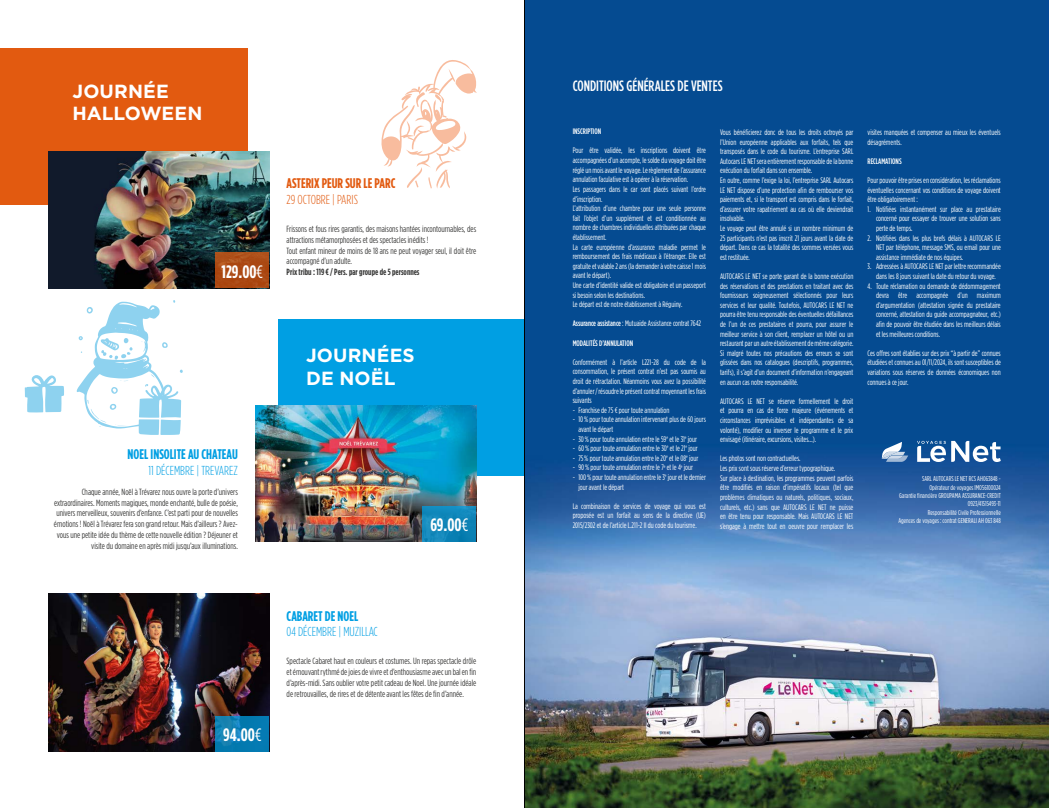
<style>
.page{position:relative;width:1049px;height:808px;background:#fff}
.page>*{position:absolute;margin:0;border:0;box-sizing:border-box;transform-origin:0 0}
.t1{font:700 19px/22.8px "Gotham";letter-spacing:.005em;color:#fff}
.t2{font:700 18px "Gotham Condensed";color:#fff}
.t3{font:500 15px "Gotham Condensed";color:#fff}
.t4{font:700 14px "Gotham Condensed";color:#009fe3}
.t5{font:700 14px "Gotham Condensed";color:#e25a10}
.t6{font:300 13px "Gotham Condensed";color:#009fe3}
.t7{font:300 13px "Gotham Condensed";color:#e25a10}
.t8{font:9px/10.8px "Gotham Condensed";color:#3c3c3b;text-align:right}
.t9{font:700 9px "Gotham Condensed";color:#3c3c3b}
.t10{font:8px/9.6px "Gotham Condensed";color:#fff;text-align:justify}
.t11{font:500 8px "Gotham Condensed";color:#fff}
.t12{font:7px/8.4px "Gotham Condensed";color:#fff;text-align:right}
.s1{font-weight:400}
.s2{font-weight:500}
</style>
<div class="page">
<img style="left:525px;top:0;width:524px;height:808px">
<div style="left:0;top:48px;width:248px;height:157px;background:#e25a10"></div>
<div style="left:278px;top:320px;width:246px;height:156px;background:#009fe3"></div>
<img style="left:48px;top:152px;width:221px;height:136px">
<img style="left:255px;top:405px;width:221px;height:137px">
<img style="left:48px;top:593px;width:221px;height:158px">
<div style="left:422px;top:506px;width:54px;height:36px;background:linear-gradient(to right,#168cbf,#0a80b4)"></div>
<svg style="left:215px;top:716px;width:54px;height:35px;background:#0a7db3"></svg>
<div style="left:215px;top:253px;width:54px;height:35px;background:#ab4914"></div>
<svg style="left:917px;top:441px;width:84px;height:21px"></svg>
<svg style="left:882px;top:442px;width:26px;height:20px"></svg>
<svg style="left:381px;top:60px;width:96px;height:129px"></svg>
<svg style="left:25px;top:375px;width:39px;height:37px"></svg>
<svg style="left:77px;top:300px;width:106px;height:135px"></svg>
<hr style="left:524px;top:0;width:1px;height:808px;background:#000">
<h1 class="t1" style="left:73px;top:79px;width:132px">JOURNÉE<br>HALLOWEEN</h1>
<h2 class="t2" style="left:222px;top:261px;width:43px">129.00<span class="s1">€</span></h2>
<h3 class="t5" style="left:287px;top:175px;width:110px">ASTERIX PEUR SUR LE PARC</h3>
<h3 class="t7" style="left:287px;top:193px;width:73px">29 OCTOBRE | PARIS</h3>
<p class="t8" style="left:287px;top:223px;width:191px;text-align:left">Frissons et fous rires garantis, des maisons hantées incontournables, des attractions métamorphosées et des spectacles inédits !<br>Tout enfant mineur de moins de 18 ans ne peut voyager seul, il doit être accompagné d’un adulte.</p>
<p class="t9" style="left:287px;top:267px;width:134px">Prix tribu : 119 € / Pers. par groupe de 5 personnes</p>
<h3 class="t4" style="left:128px;top:446px;width:112px">NOEL INSOLITE AU CHATEAU</h3>
<h3 class="t6" style="left:149px;top:463px;width:91px">11 DÉCEMBRE | TREVAREZ</h3>
<p class="t8" style="left:54px;top:486px;width:185px">Chaque année, Noël à Trévarez nous ouvre la porte d’univers extraordinaires. Moments magiques, monde enchanté, bulle de poésie, univers merveilleux, souvenirs d’enfance. C’est parti pour de nouvelles émotions ! Noël à Trévarez fera son grand retour. Mais d’ailleurs ? Avez&shy;vous une petite idée du thème de cette nouvelle édition ? Déjeuner et visite du domaine en après midi jusqu’aux illuminations.</p>
<h2 class="t2" style="left:223px;top:724px;width:40px">94.00<span class="s1">€</span></h2>
<h1 class="t1" style="left:306px;top:344px;width:110px">JOURNÉES<br>DE NOËL</h1>
<h3 class="t4" style="left:287px;top:608px;width:73px">CABARET DE NOEL</h3>
<h3 class="t6" style="left:287px;top:625px;width:93px">04 DÉCEMBRE | MUZILLAC</h3>
<h2 class="t2" style="left:430px;top:514px;width:39px">69.00<span class="s1">€</span></h2>
<p class="t8" style="left:287px;top:656px;width:191px;text-align:justify">Spectacle Cabaret haut en couleurs et costumes. Un repas spectacle drôle et émouvant rythmé de joies de vivre et d’enthousiasme avec un bal en fin d’après-midi. Sans oublier votre petit cadeau de Noel. Une journée idéale de retrouvailles, de rires et de détente avant les fêtes de fin d’année.</p>
<h3 class="t3" style="left:573px;top:78px;width:151px">CONDITIONS GÉNÉRALES DE VENTES</h3>
<p class="t11" style="left:573px;top:127px;width:30px">INSCRIPTION</p>
<p class="t10" style="left:573px;top:146px;width:135px;text-align:left">Pour être validée, les inscriptions doivent être accompagnées d’un acompte, le solde du voyage doit être réglé un mois avant le voyage. Le règlement de l’assurance annulation faculative est à opérer à la réservation.<br>Les passagers dans le car sont placés suivant l’ordre d’inscription.<br>L’attribution d’une chambre pour une seule personne fait l’objet d’un supplément et est conditionnée au nombre de chambres individuelles attribuées par chaque établissement.<br>La carte européenne d’assurance maladie permet le remboursement des frais médicaux à l’étranger. Elle est gratuite et valable 2 ans (la demander à votre caisse 1 mois avant le départ).<br>Une carte d’identité valide est obligatoire et un passeport si besoin selon les destinations.<br>Le départ est de notre établissement à Réguiny.</p>
<p class="t10" style="left:573px;top:319px;width:130px"><span class="s2">Assurance assistance</span> : Mutuaide Assistance contrat 7642</p>
<p class="t11" style="left:573px;top:338px;width:62px">MODALITÉS D’ANNULATION</p>
<p class="t10" style="left:573px;top:357px;width:135px">Conformément à l’article L221-28 du code de la consommation, le présent contrat n’est pas soumis au droit de rétractation. Néanmoins vous avez la possibilité d’annuler / résoudre le présent contrat moyennant les frais suivants</p>
<p class="t10" style="left:573px;top:405px;width:98px">- Franchise de 75 € pour toute annulation</p>
<p class="t10" style="left:578px;top:415px;width:129px;text-indent:-6px">- 10 % pour toute annulation intervenant plus de 60 jours avant le départ</p>
<p class="t10" style="left:573px;top:434px;width:126px">- 30 % pour toute annulation entre le 59<sup>e</sup> et le 31<sup>e</sup> jour</p>
<p class="t10" style="left:573px;top:443px;width:126px">- 60 % pour toute annulation entre le 30<sup>e</sup> et le 21<sup>e</sup> jour</p>
<p class="t10" style="left:573px;top:453px;width:127px">- 75 % pour toute annulation entre le 20<sup>e</sup> et le 08<sup>e</sup> jour</p>
<p class="t10" style="left:573px;top:463px;width:122px">- 90 % pour toute annulation entre le 7<sup>e</sup> et le 4<sup>e</sup> jour</p>
<p class="t10" style="left:578px;top:472px;width:129px;text-indent:-6px">- 100 % pour toute annulation entre le 3<sup>e</sup> jour et le dernier jour avant le départ</p>
<p class="t10" style="left:573px;top:501px;width:135px">La combinaison de services de voyage qui vous est proposée est un forfait au sens de la directive (UE)<br>2015/2302 et de l’article L.211-2 II du code du tourisme.</p>
<p class="t10" style="left:720px;top:127px;width:135px;text-align:left">Vous bénéficierez donc de tous les droits octroyés par l’Union européenne applicables aux forfaits, tels que transposés dans le code du tourisme. L’entreprise SARL Autocars LE NET sera entièrement responsable de la bonne exécution du forfait dans son ensemble.<br>En outre, comme l’exige la loi, l’entreprise SARL Autocars LE NET dispose d’une protection afin de rembourser vos paiements et, si le transport est compris dans le forfait, d’assurer votre rapatriement au cas où elle deviendrait insolvable.<br>Le voyage peut être annulé si un nombre minimum de 25 participants n’est pas inscrit 21 jours avant la date de départ. Dans ce cas la totalité des sommes versées vous est restituée.</p>
<p class="t10" style="left:720px;top:271px;width:135px">AUTOCARS LE NET se porte garant de la bonne exécution des réservations et des prestations en traitant avec des fournisseurs soigneusement sélectionnés pour leurs services et leur qualité. Toutefois, AUTOCARS LE NET ne pourra être tenu responsable des éventuelles défaillances de l’un de ces prestataires et pourra, pour assurer le meilleur service à son client, remplacer un hôtel ou un restaurant par un autre établissement de même catégorie.<br>Si malgré toutes nos précautions des erreurs se sont glissées dans nos catalogues (descriptifs, programmes, tarifs), il s’agit d’un document d’information n’engageant en aucun cas notre responsabilité.</p>
<p class="t10" style="left:720px;top:396px;width:135px">AUTOCARS LE NET se réserve formellement le droit et pourra en cas de force majeure (événements et circonstances imprévisibles et indépendantes de sa volonté), modifier ou inverser le programme et le prix envisagé (itinéraire, excursions, visites...).</p>
<p class="t10" style="left:720px;top:454px;width:135px;text-align:left">Les photos sont non contractuelles.<br>Les prix sont sous réserve d’erreur typographique.<br>Sur place à destination, les programmes peuvent parfois être modifiés en raison d’impératifs locaux (tel que problèmes climatiques ou naturels, politiques, sociaux, culturels, etc.) sans que AUTOCARS LE NET ne puisse en être tenu pour responsable. Mais AUTOCARS LE NET s’engage à mettre tout en oeuvre pour remplacer les</p>
<p class="t10" style="left:867px;top:127px;width:135px">visites manquées et compenser au mieux les éventuels désagréments.</p>
<p class="t11" style="left:867px;top:157px;width:36px">RECLAMATIONS</p>
<p class="t10" style="left:867px;top:175px;width:135px">Pour pouvoir être prises en considération, les réclamations éventuelles concernant vos conditions de voyage doivent être obligatoirement :</p>
<p class="t10" style="left:876px;top:204px;width:126px;text-indent:-9px">1. Notifiées instantanément sur place au prestataire concerné pour essayer de trouver une solution sans perte de temps.</p>
<p class="t10" style="left:876px;top:233px;width:126px;text-indent:-9px">2. Notifiées dans les plus brefs délais à AUTOCARS LE NET par téléphone, message SMS, ou email pour une assistance immédiate de nos équipes.</p>
<p class="t10" style="left:867px;top:262px;width:135px;text-align:center">3. Adressées à AUTOCARS LE NET par lettre recommandée dans les 8 jours suivant la date du retour du voyage.</p>
<p class="t10" style="left:876px;top:281px;width:126px;text-indent:-9px">4. Toute réclamation ou demande de dédommagement devra être accompagnée d’un maximum d’argumentation (attestation signée du prestataire concerné, attestation du guide accompagnateur, etc.) afin de pouvoir être étudiée dans les meilleurs délais et les meilleures conditions.</p>
<p class="t10" style="left:867px;top:348px;width:135px">Ces offres sont établies sur des prix “à partir de” connues étudiées et connues au 01/11/2024, ils sont susceptibles de variations sous réserves de données économiques non connues à ce jour.</p>
<p class="t12" style="left:898px;top:474px;width:104px">SARL AUTOCARS LE NET RCS AH063848 -<br>Opérateur de voyages IMO56100024<br>Garantie financière GROUPAMA ASSURANCE-CREDIT 0923/41515493-11<br>Responsabilité Civile Professionnelle<br>Agences de voyages : contrat GENERALI AH 063 848</p>
</div>
